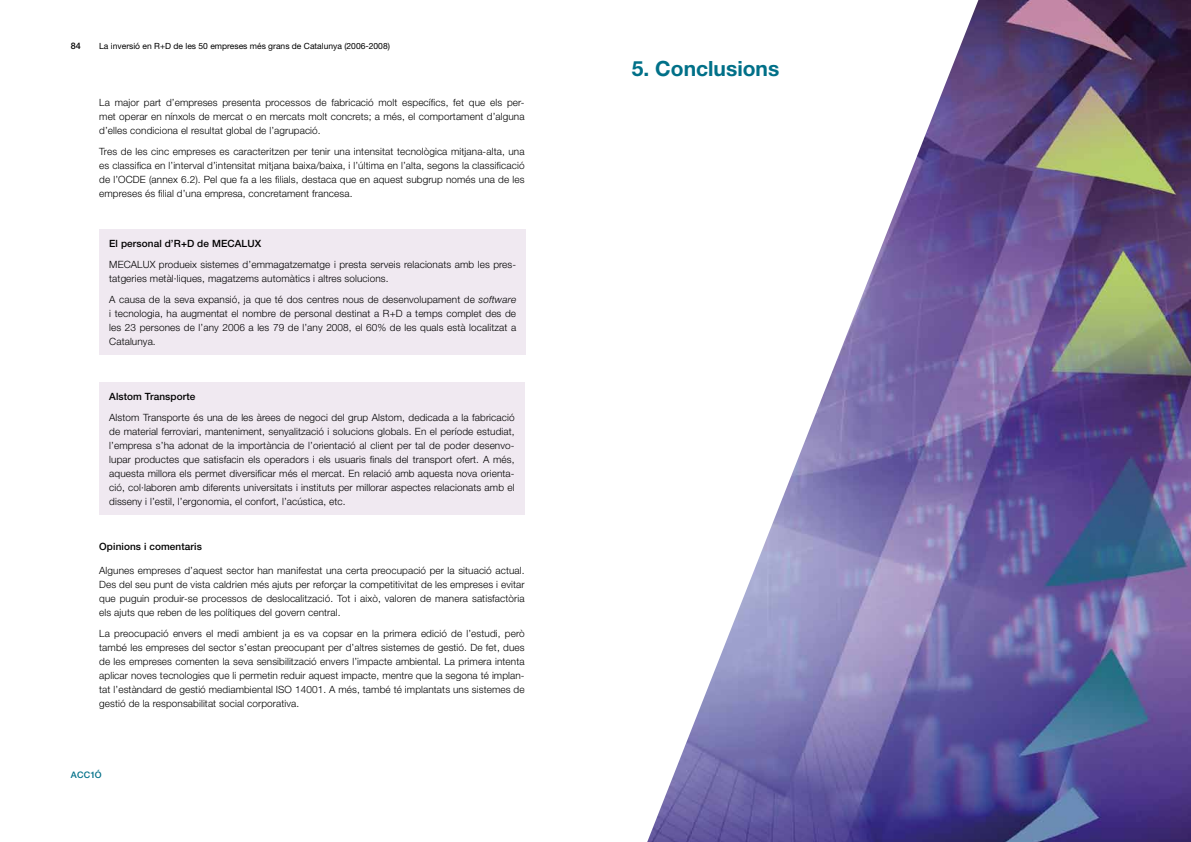
<style>
.page{position:relative;width:1191px;height:842px;background:#fff}
.page>*{position:absolute;margin:0;border:0;box-sizing:border-box;transform-origin:0 0}
.t1{font:700 21px "Helvetica Neue LT Std";color:#007088}
.t2{font:300 10px/14px "Helvetica Neue LT Std";letter-spacing:.01em;color:#000;text-align:justify}
.t3{font:500 10px "Helvetica Neue LT Std";letter-spacing:.01em;color:#000}
.t4{font:500 9px "Helvetica Neue LT Std";letter-spacing:.02em;color:#007088}
.t5{font:500 9px "Helvetica Neue LT Std";color:#000}
.t6{font:8.5px "Helvetica Neue LT Std";color:#000}
.s1{font-style:italic}
</style>
<div class="page">
<div style="left:99px;top:229px;width:427px;height:125px;background:#f0e9f1"></div>
<div style="left:99px;top:382px;width:425px;height:133px;background:#f0e9f1"></div>
<img style="left:978px;top:0;width:213px;height:842px">
<svg style="left:647px;top:1px;width:331px;height:841px"></svg>
<p class="t5" style="left:71px;top:40px;width:12px">84</p>
<p class="t6" style="left:99px;top:41px;width:292px">La inversió en R+D de les 50 empreses més grans de Catalunya (2006-2008)</p>
<p class="t2" style="left:99px;top:96px;width:427px">La major part d’empreses presenta processos de fabricació molt específics, fet que els per&shy;met operar en nínxols de mercat o en mercats molt concrets; a més, el comportament d’alguna d’elles condiciona el resultat global de l’agrupació.</p>
<p class="t2" style="left:99px;top:145px;width:427px">Tres de les cinc empreses es caracteritzen per tenir una intensitat tecnològica mitjana-alta, una es classifica en l’interval d’intensitat mitjana baixa/baixa, i l’última en l’alta, segons la classificació de l’OCDE (annex 6.2). Pel que fa a les filials, destaca que en aquest subgrup només una de les empreses és filial d’una empresa, concretament francesa.</p>
<p class="t3" style="left:109px;top:237px;width:153px">El personal d’R+D de MECALUX</p>
<p class="t2" style="left:109px;top:257px;width:408px">MECALUX produeix sistemes d’emmagatzematge i presta serveis relacionats amb les pres&shy;tatgeries metàl·liques, magatzems automàtics i altres solucions.</p>
<p class="t2" style="left:109px;top:292px;width:408px">A causa de la seva expansió, ja que té dos centres nous de desenvolupament de <span class="s1">software </span>i tecnologia, ha augmentat el nombre de personal destinat a R+D a temps complet des de les 23 persones de l’any 2006 a les 79 de l’any 2008, el 60% de les quals està localitzat a Catalunya.</p>
<p class="t3" style="left:109px;top:390px;width:88px">Alstom Transporte</p>
<p class="t2" style="left:109px;top:410px;width:407px">Alstom Transporte és una de les àrees de negoci del grup Alstom, dedicada a la fabricació de material ferroviari, manteniment, senyalització i solucions globals. En el període estudiat, l’empresa s’ha adonat de la importància de l’orientació al client per tal de poder desenvo&shy;lupar productes que satisfacin els operadors i els usuaris finals del transport ofert. A més, aquesta millora els permet diversificar més el mercat. En relació amb aquesta nova orienta&shy;ció, col·laboren amb diferents universitats i instituts per millorar aspectes relacionats amb el disseny i l’estil, l’ergonomia, el confort, l’acústica, etc.</p>
<p class="t3" style="left:99px;top:540px;width:104px">Opinions i comentaris</p>
<p class="t2" style="left:99px;top:563px;width:427px">Algunes empreses d’aquest sector han manifestat una certa preocupació per la situació actual.<br>Des del seu punt de vista caldrien més ajuts per reforçar la competitivitat de les empreses i evitar que puguin produir-se processos de deslocalització. Tot i això, valoren de manera satisfactòria els ajuts que reben de les polítiques del govern central.</p>
<p class="t2" style="left:99px;top:626px;width:427px">La preocupació envers el medi ambient ja es va copsar en la primera edició de l’estudi, però també les empreses del sector s’estan preocupant per d’altres sistemes de gestió. De fet, dues de les empreses comenten la seva sensibilització envers l’impacte ambiental. La primera intenta aplicar noves tecnologies que li permetin reduir aquest impacte, mentre que la segona té implan&shy;tat l’estàndard de gestió mediambiental ISO 14001. A més, també té implantats uns sistemes de gestió de la responsabilitat social corporativa.</p>
<p class="t4" style="left:71px;top:769px;width:32px">ACC1Ó</p>
<h1 class="t1" style="left:632px;top:56px;width:149px">5. Conclusions</h1>
</div>
